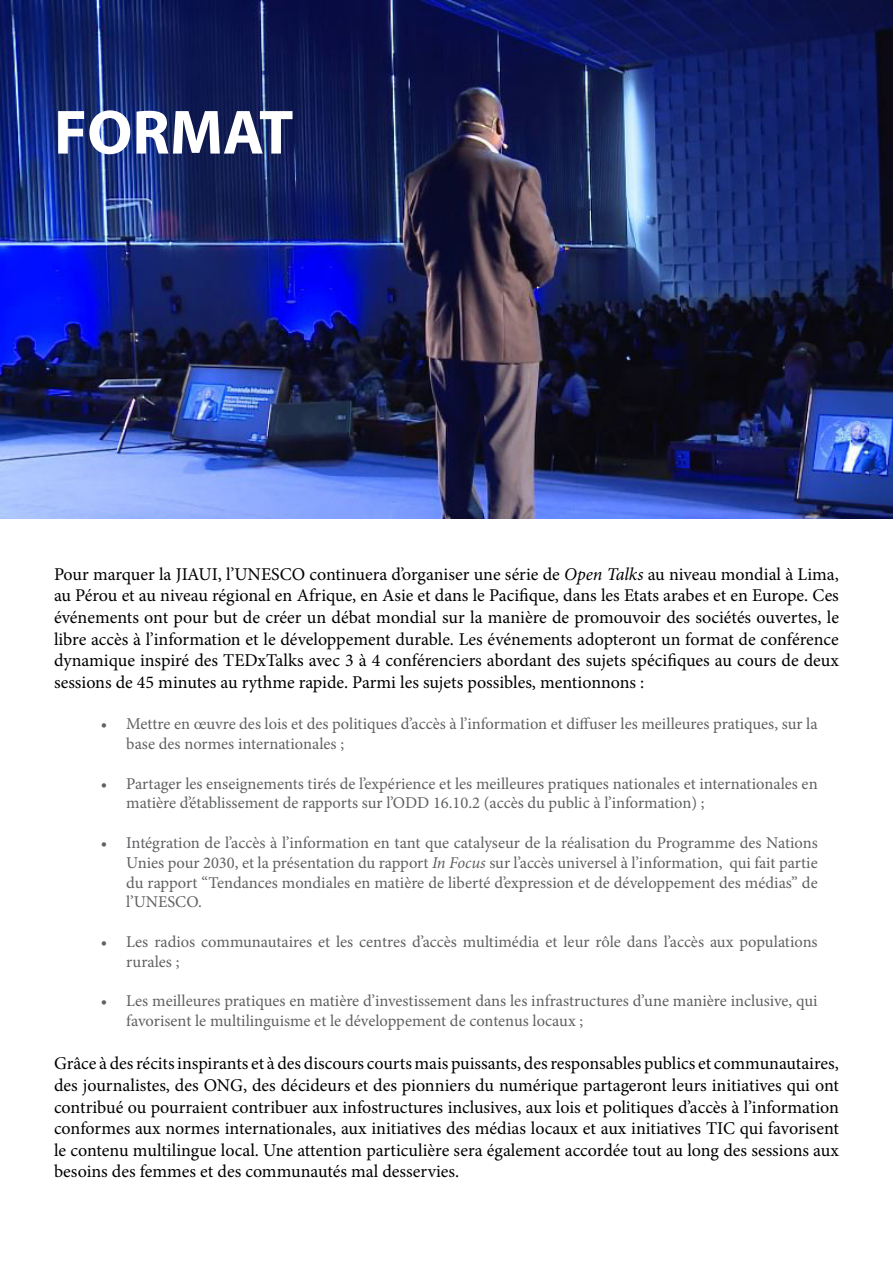
<style>
.page{position:relative;width:893px;height:1263px;background:#fff}
.page>*{position:absolute;margin:0;border:0;box-sizing:border-box;transform-origin:0 0}
.t1{font:700 63px "Myriad Pro";color:#fff}
.t2{font:18px/21.6px "Minion Pro";color:#000;text-align:justify}
.t3{font:16.5px/19.8px "Minion Pro";color:#5f6062}
.s1{font-style:italic}
</style>
<div class="page">
<img style="left:0;top:0;width:893px;height:519px">
<h1 class="t1" style="left:54px;top:91px;width:241px">FORMAT</h1>
<p class="t2" style="left:54px;top:563px;width:786px">Pour marquer la JIAUI, l’UNESCO continuera d’organiser une série de <span class="s1">Open Talks</span> au niveau mondial à Lima, au Pérou et au niveau régional en Afrique, en Asie et dans le Pacifique, dans les Etats arabes et en Europe. Ces événements ont pour but de créer un débat mondial sur la manière de promouvoir des sociétés ouvertes, le libre accès à l’information et le développement durable. Les événements adopteront un format de conférence dynamique inspiré des TEDxTalks avec 3 à 4 conférenciers abordant des sujets spécifiques au cours de deux sessions de 45 minutes au rythme rapide. Parmi les sujets possibles, mentionnons :</p>
<p class="t3" style="left:126px;top:714px;width:693px;text-indent:-26px">• Mettre en œuvre des lois et des politiques d’accès à l’information et diffuser les meilleures pratiques, sur la base des normes internationales ;</p>
<p class="t3" style="left:126px;top:773px;width:693px;text-indent:-26px">• Partager les enseignements tirés de l’expérience et les meilleures pratiques nationales et internationales en matière d’établissement de rapports sur l’ODD 16.10.2 (accès du public à l’information) ;</p>
<p class="t3" style="left:126px;top:833px;width:693px;text-align:justify;text-indent:-26px">• Intégration de l’accès à l’information en tant que catalyseur de la réalisation du Programme des Nations Unies pour 2030, et la présentation du rapport <span class="s1">In Focus</span> sur l’accès universel à l’information, qui fait partie du rapport “Tendances mondiales en matière de liberté d’expression et de développement des médias” de l’UNESCO.</p>
<p class="t3" style="left:126px;top:932px;width:693px;text-indent:-26px">• Les radios communautaires et les centres d’accès multimédia et leur rôle dans l’accès aux populations rurales ;</p>
<p class="t3" style="left:126px;top:991px;width:693px;text-indent:-26px">• Les meilleures pratiques en matière d’investissement dans les infrastructures d’une manière inclusive, qui favorisent le multilinguisme et le développement de contenus locaux ;</p>
<p class="t2" style="left:54px;top:1053px;width:786px">Grâce à des récits inspirants et à des discours courts mais puissants, des responsables publics et communautaires, des journalistes, des ONG, des décideurs et des pionniers du numérique partageront leurs initiatives qui ont contribué ou pourraient contribuer aux infostructures inclusives, aux lois et politiques d’accès à l’information conformes aux normes internationales, aux initiatives des médias locaux et aux initiatives TIC qui favorisent le contenu multilingue local. Une attention particulière sera également accordée tout au long des sessions aux besoins des femmes et des communautés mal desservies.</p>
</div>
